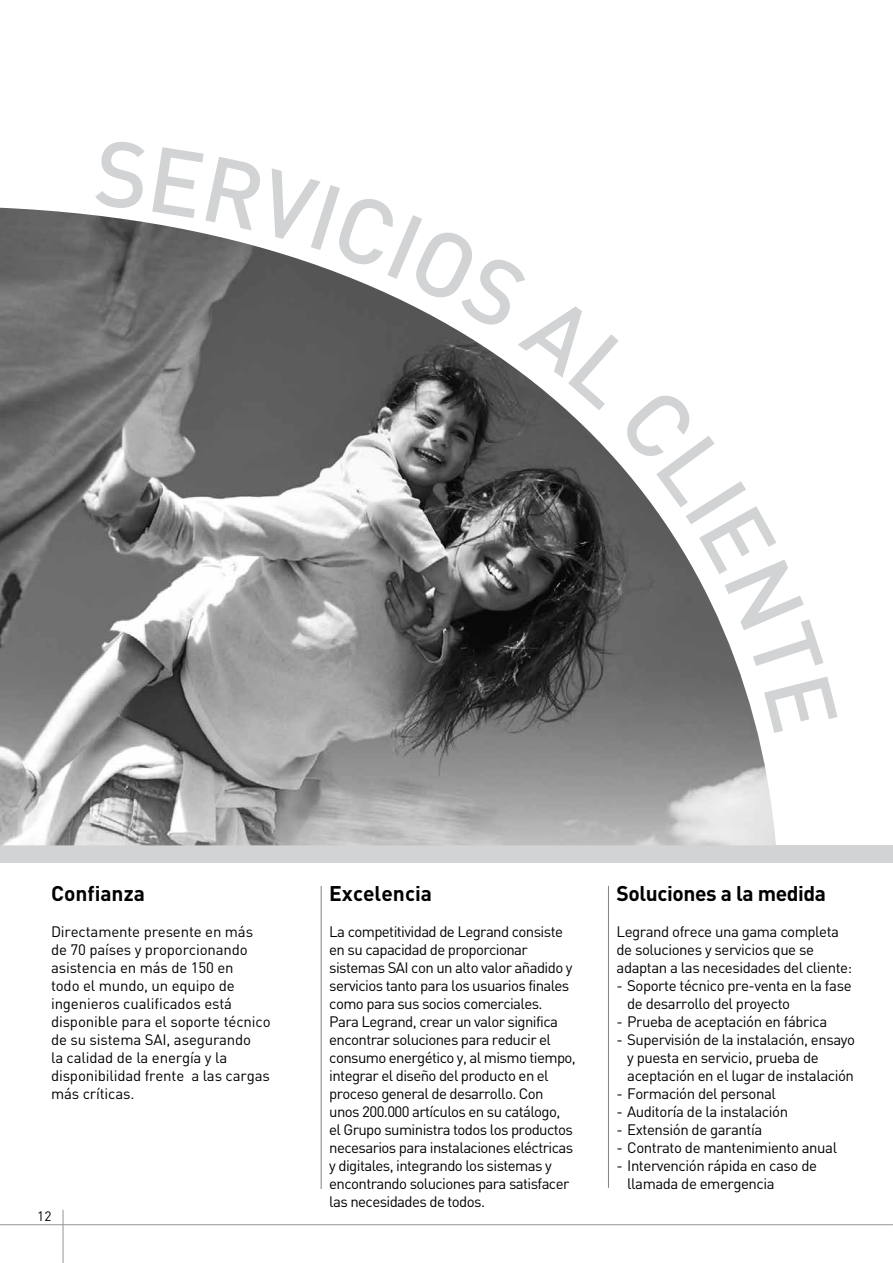
<style>
.page{position:relative;width:893px;height:1263px;background:#fff}
.page>*{position:absolute;margin:0;border:0;box-sizing:border-box;transform-origin:0 0}
.t1{font:700 21px "DIN Pro";letter-spacing:-.02em;color:#000}
.t2{font:15px/18px "DIN Pro";letter-spacing:-.03em;color:#000}
.t3{font:15px/18px "DIN Pro";letter-spacing:-.01em;color:#000}
.t4{font:13.5px "DIN Pro";color:#000}
</style>
<div class="page">
<hr style="left:63px;top:1210px;width:1px;height:53px;background:#939598">
<hr style="left:0;top:1224px;width:893px;height:1px;background:#939598">
<div style="left:0;top:845px;width:893px;height:18px;background:#d1d3d4"></div>
<hr style="left:321px;top:886px;width:1px;height:303px;background:#808285">
<hr style="left:608px;top:886px;width:1px;height:302px;background:#808285">
<img style="left:0;top:208px;width:776px;height:637px">
<svg style="left:94px;top:208px;width:682px;height:525px"></svg>
<h1 class="t1" style="left:51px;top:879px;width:95px">Confianza</h1>
<p class="t3" style="left:51px;top:921px;width:221px">Directamente presente en más de 70 países y proporcionando asistencia en más de 150 en<br>todo el mundo, un equipo de ingenieros cualificados está disponible para el soporte técnico de su sistema SAI, asegurando<br>la calidad de la energía y la disponibilidad frente a las cargas más críticas.</p>
<p class="t4" style="left:37px;top:1206px;width:16px">12</p>
<h1 class="t1" style="left:329px;top:879px;width:104px">Excelencia</h1>
<p class="t2" style="left:329px;top:921px;width:248px">La competitividad de Legrand consiste en su capacidad de proporcionar sistemas SAI con un alto valor añadido y servicios tanto para los usuarios finales como para sus socios comerciales.<br>Para Legrand, crear un valor significa encontrar soluciones para reducir el consumo energético y, al mismo tiempo, integrar el diseño del producto en el proceso general de desarrollo. Con unos 200.000 artículos en su catálogo, el Grupo suministra todos los productos necesarios para instalaciones eléctricas y digitales, integrando los sistemas y encontrando soluciones para satisfacer las necesidades de todos.</p>
<h1 class="t1" style="left:617px;top:879px;width:211px">Soluciones a la medida</h1>
<p class="t2" style="left:617px;top:921px;width:237px">Legrand ofrece una gama completa de soluciones y servicios que se adaptan a las necesidades del cliente:</p>
<p class="t2" style="left:627px;top:975px;width:226px;text-indent:-11px">- Soporte técnico pre-venta en la fase de desarrollo del proyecto</p>
<p class="t2" style="left:617px;top:1011px;width:212px">- Prueba de aceptación en fábrica</p>
<p class="t2" style="left:627px;top:1029px;width:229px;text-indent:-11px">- Supervisión de la instalación, ensayo y puesta en servicio, prueba de aceptación en el lugar de instalación</p>
<p class="t2" style="left:617px;top:1083px;width:161px">- Formación del personal</p>
<p class="t2" style="left:617px;top:1101px;width:173px">- Auditoría de la instalación</p>
<p class="t2" style="left:617px;top:1119px;width:147px">- Extensión de garantía</p>
<p class="t2" style="left:617px;top:1137px;width:222px">- Contrato de mantenimiento anual</p>
<p class="t2" style="left:627px;top:1155px;width:191px;text-indent:-11px">- Intervención rápida en caso de llamada de emergencia</p>
</div>
